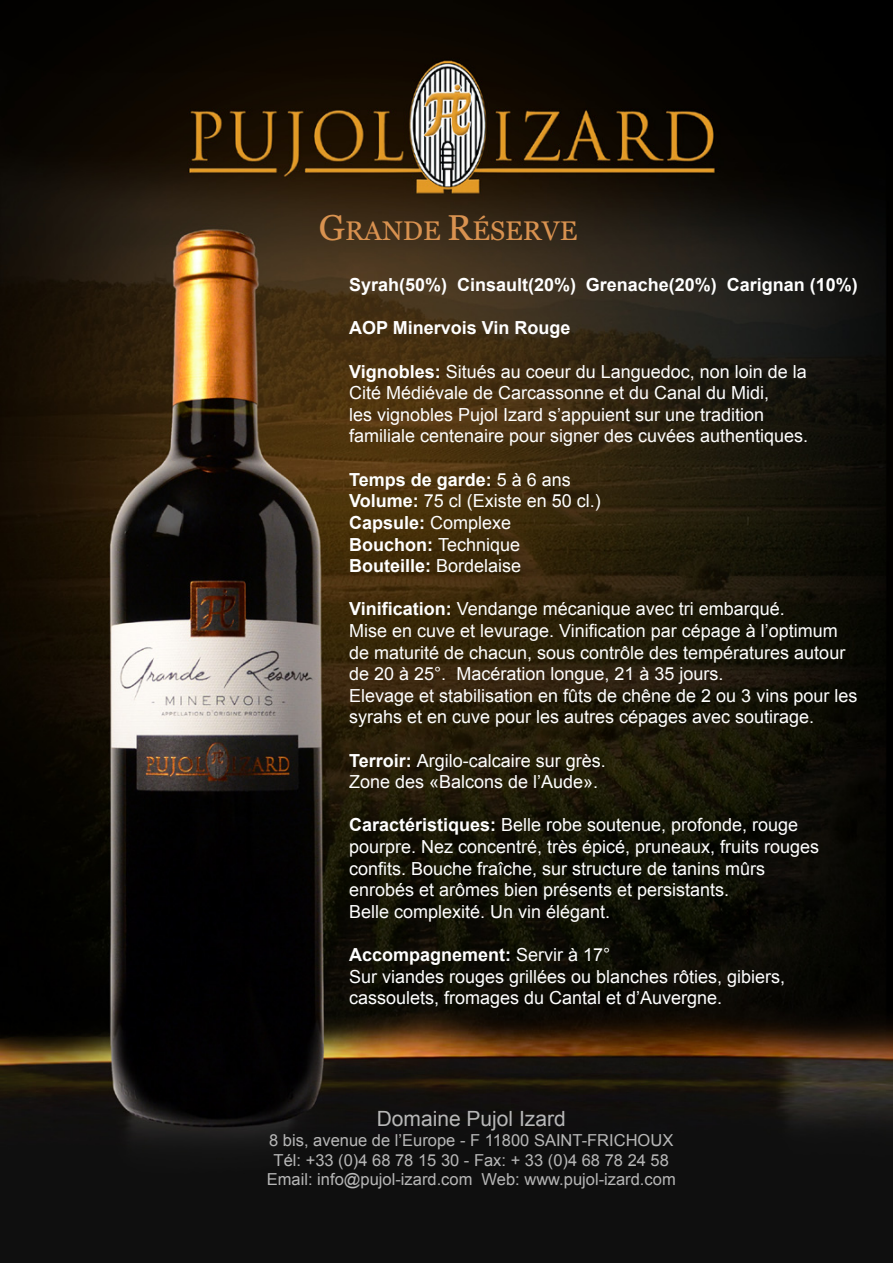
<style>
.page{position:relative;width:893px;height:1263px;background:#fff}
.page>*{position:absolute;margin:0;border:0;box-sizing:border-box;transform-origin:0 0}
.t1{font:27px "Georgia";color:#d99250}
.t2{font:21px "Arial";color:#b7b7b7}
.t3{font:18px/21.6px "Arial";color:#fff}
.t4{font:700 18px "Arial";color:#fff}
.t5{font:16.5px/19.8px "Arial";color:#b7b7b7;text-align:center}
.s1{font-size:36px}
.s2{font-weight:700}
</style>
<div class="page">
<img style="left:0;top:0;width:893px;height:1263px">
<h1 class="t1" style="left:319px;top:214px;width:260px"><span class="s1">G</span>RANDE <span class="s1">R</span>ÉSERVE</h1>
<p class="t4" style="left:349px;top:272px;width:510px">Syrah(50%) Cinsault(20%) Grenache(20%) Carignan (10%)</p>
<p class="t4" style="left:349px;top:315px;width:223px">AOP Minervois Vin Rouge</p>
<p class="t3" style="left:349px;top:360px;width:461px"><span class="s2">Vignobles:</span> Situés au coeur du Languedoc, non loin de la Cité Médiévale de Carcassonne et du Canal du Midi,<br>les vignobles Pujol Izard s’appuient sur une tradition familiale centenaire pour signer des cuvées authentiques.</p>
<p class="t3" style="left:349px;top:468px;width:253px"><span class="s2">Temps de garde:</span> 5 à 6 ans<br><span class="s2">Volume:</span> 75 cl (Existe en 50 cl.)<br><span class="s2">Capsule:</span> Complexe<br><span class="s2">Bouchon:</span> Technique<br><span class="s2">Bouteille:</span> Bordelaise</p>
<p class="t3" style="left:349px;top:598px;width:510px"><span class="s2">Vinification:</span> Vendange mécanique avec tri embarqué.<br>Mise en cuve et levurage. Vinification par cépage à l’optimum de maturité de chacun, sous contrôle des températures autour de 20 à 25°. Macération longue, 21 à 35 jours.<br>Elevage et stabilisation en fûts de chêne de 2 ou 3 vins pour les syrahs et en cuve pour les autres cépages avec soutirage.</p>
<p class="t3" style="left:349px;top:749px;width:258px"><span class="s2">Terroir:</span> Argilo-calcaire sur grès.<br>Zone des «Balcons de l’Aude».</p>
<p class="t3" style="left:349px;top:814px;width:472px"><span class="s2">Caractéristiques:</span> Belle robe soutenue, profonde, rouge pourpre. Nez concentré, très épicé, pruneaux, fruits rouges confits. Bouche fraîche, sur structure de tanins mûrs enrobés et arômes bien présents et persistants.<br>Belle complexité. Un vin élégant.</p>
<p class="t3" style="left:349px;top:944px;width:438px"><span class="s2">Accompagnement:</span> Servir à 17°<br>Sur viandes rouges grillées ou blanches rôties, gibiers, cassoulets, fromages du Cantal et d’Auvergne.</p>
<p class="t2" style="left:377px;top:1104px;width:191px">Domaine Pujol Izard</p>
<p class="t5" style="left:267px;top:1130px;width:410px">8 bis, avenue de l’Europe - F 11800 SAINT-FRICHOUX<br>Tél: +33 (0)4 68 78 15 30 - Fax: + 33 (0)4 68 78 24 58<br>Email: info@pujol-izard.com Web: www.pujol-izard.com</p>
</div>
